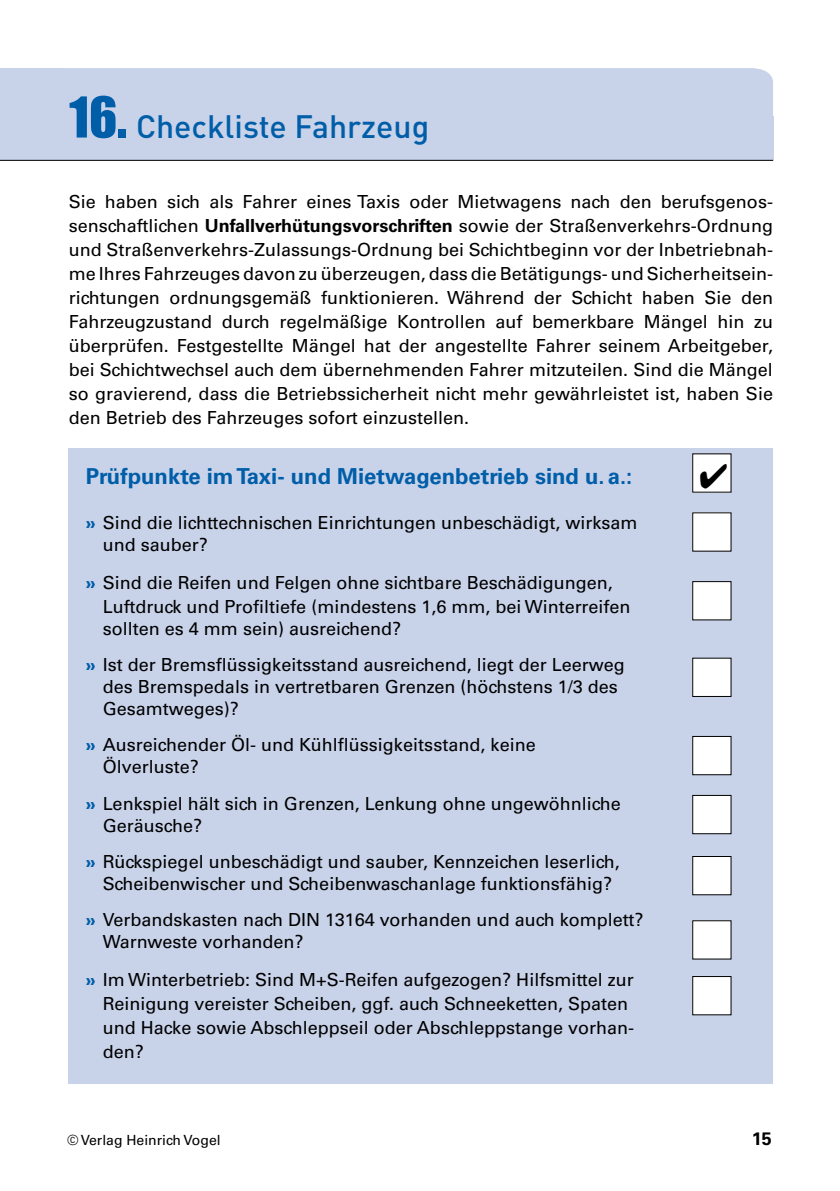
<style>
.page{position:relative;width:840px;height:1191px;background:#fff}
.page>*{position:absolute;margin:0;border:0;box-sizing:border-box;transform-origin:0 0}
.t1{font:500 32px "DIN";color:#005ea8}
.t2{font:700 22px "Univers LT Std";color:#005ea8}
.t3{font:18px/24px "Univers LT Std";color:#000}
.t4{font:700 18px "Univers LT Std";color:#000}
.t5{font:14px "Univers LT Std";color:#000}
.s1{font-family:"Impact";font-weight:400;font-size:52px}
.s2{font-weight:700}
.s3{font-weight:700;color:#005ea8}
</style>
<div class="page">
<div style="left:68px;top:448px;width:704px;height:635px;background:#c8d2e9"></div>
<div style="left:0;top:68px;width:772px;height:48px;background:#c8d2e9"></div>
<div style="left:0;top:116px;width:772px;height:45px;background:#c8d2e9"></div>
<div style="left:0;top:68px;width:60px;height:45px;background:#c8d2e9"></div>
<hr style="left:0;top:160px;width:772px;height:1px;background:#000">
<div style="left:692px;top:454px;width:38px;height:38px;background:#fff"></div>
<div style="left:692px;top:513px;width:38px;height:38px;background:#fff"></div>
<div style="left:692px;top:581px;width:38px;height:39px;background:#fff"></div>
<div style="left:692px;top:581px;width:39px;height:39px;border:1px solid #000"></div>
<div style="left:692px;top:658px;width:38px;height:38px;background:#fff"></div>
<div style="left:692px;top:658px;width:39px;height:39px;border:1px solid #000"></div>
<div style="left:692px;top:736px;width:38px;height:38px;background:#fff"></div>
<div style="left:692px;top:736px;width:39px;height:39px;border:1px solid #000"></div>
<div style="left:692px;top:795px;width:38px;height:38px;background:#fff"></div>
<div style="left:692px;top:795px;width:39px;height:39px;border:1px solid #000"></div>
<div style="left:692px;top:856px;width:38px;height:38px;background:#fff"></div>
<div style="left:692px;top:856px;width:39px;height:39px;border:1px solid #000"></div>
<div style="left:692px;top:920px;width:38px;height:39px;background:#fff"></div>
<div style="left:692px;top:976px;width:38px;height:38px;background:#fff"></div>
<div style="left:692px;top:976px;width:39px;height:39px;border:1px solid #000"></div>
<h1 class="t1" style="left:69px;top:105px;width:361px"><span class="s1">16.</span> Checkliste Fahrzeug</h1>
<p class="t3" style="left:69px;top:190px;width:705px;text-align:justify">Sie haben sich als Fahrer eines Taxis oder Mietwagens nach den berufsgenos&shy;senschaftlichen <span class="s2">Unfallverhütungsvorschriften</span> sowie der Straßenverkehrs--Ordnung und Straßenverkehrs-Zulassungs-Ordnung bei Schichtbeginn vor der Inbetriebnah&shy;me Ihres Fahrzeuges davon zu überzeugen, dass die Betätigungs- und Sicherheitsein&shy;richtungen ordnungsgemäß funktionieren. Während der Schicht haben Sie den Fahrzeugzustand durch regelmäßige Kontrollen auf bemerkbare Mängel hin zu überprüfen. Festgestellte Mängel hat der angestellte Fahrer seinem Arbeitgeber, bei Schichtwechsel auch dem übernehmenden Fahrer mitzuteilen. Sind die Mängel so gravierend, dass die Betriebssicherheit nicht mehr gewährleistet ist, haben Sie den Betrieb des Fahrzeuges sofort einzustellen.</p>
<p class="t2" style="left:86px;top:463px;width:547px">Prüfpunkte im Taxi- und Mietwagenbetrieb sind u.a.:</p>
<p class="t3" style="left:103px;top:511px;width:536px;line-height:22px;text-indent:-17px"><span class="s3">»</span> Sind die lichttechnischen Einrichtungen unbeschädigt, wirksam und sauber?</p>
<p class="t3" style="left:103px;top:571px;width:529px;text-indent:-17px"><span class="s3">»</span> Sind die Reifen und Felgen ohne sichtbare Beschädigungen,<br>Luftdruck und Profiltiefe (mindestens 1,6 mm, bei Winterreifen</p>
<p class="t3" style="left:86px;top:610px;width:540px;line-height:36.2px;text-indent:17px">sollten es 4 mm sein) ausreichend?<br><span class="s3">»</span> Ist der Bremsflüssigkeitsstand ausreichend, liegt der Leerweg</p>
<p class="t3" style="left:103px;top:676px;width:516px;line-height:22px">des Bremspedals in vertretbaren Grenzen (höchstens 1/3 des<br>Gesamtweges)?</p>
<p class="t3" style="left:103px;top:734px;width:434px;line-height:22px;text-indent:-17px"><span class="s3">»</span> Ausreichender Öl- und Kühlflüssigkeitsstand, keine<br>Ölverluste?</p>
<p class="t3" style="left:103px;top:792px;width:519px;line-height:22px;text-indent:-17px"><span class="s3">»</span> Lenkspiel hält sich in Grenzen, Lenkung ohne ungewöhnliche<br>Geräusche?</p>
<p class="t3" style="left:86px;top:850px;width:535px;line-height:22px;text-align:center"><span class="s3">»</span> Rückspiegel unbeschädigt und sauber, Kennzeichen leserlich,<br>Scheibenwischer und Scheibenwaschanlage funktionsfähig?</p>
<p class="t3" style="left:103px;top:908px;width:542px;line-height:22px;text-indent:-17px"><span class="s3">»</span> Verbandskasten nach DIN 13164 vorhanden und auch komplett?<br>Warnweste vorhanden?</p>
<p class="t3" style="left:103px;top:968px;width:532px;text-indent:-17px"><span class="s3">»</span> Im Winterbetrieb: Sind M+S-Reifen aufgezogen? Hilfsmittel zur Reinigung vereister Scheiben, ggf. auch Schneeketten, Spaten und Hacke sowie Abschleppseil oder Abschleppstange vorhan&shy;den?</p>
<p class="t5" style="left:67px;top:1131px;width:155px">© Verlag Heinrich Vogel</p>
<p class="t4" style="left:751px;top:1128px;width:22px">15</p>
</div>
